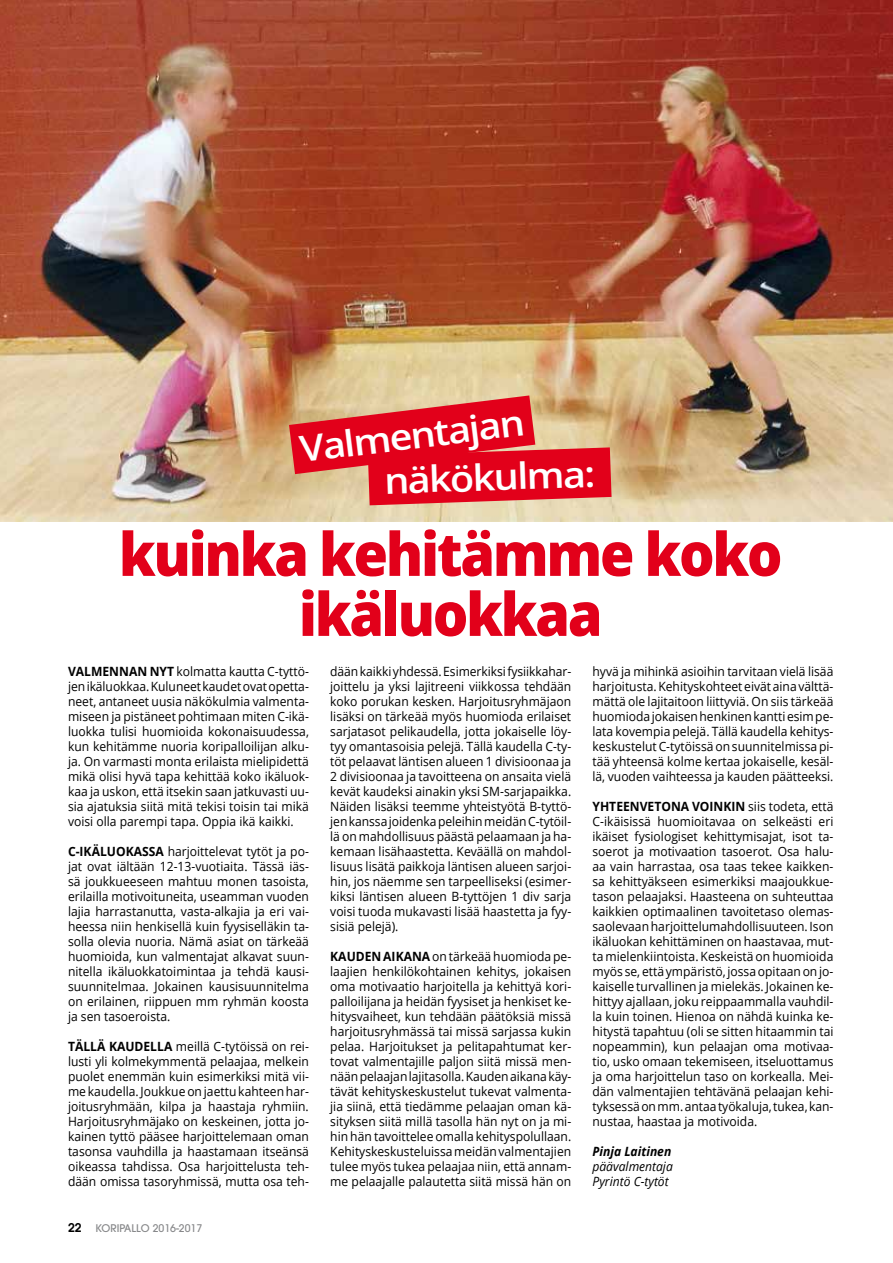
<style>
.page{position:relative;width:893px;height:1263px;background:#fff}
.page>*{position:absolute;margin:0;border:0;box-sizing:border-box;transform-origin:0 0}
.t1{font:800 60px/60px "Open Sans";letter-spacing:-.04em;color:#e2001a;text-align:center;scale:.93 1}
.t2{font:600 36px "Open Sans";color:#fff;scale:1.1 1}
.t3{font:12.75px/15px "Open Sans";color:#000;text-align:justify;scale:.95 1}
.t4{font:italic 12.75px/15px "Open Sans";color:#000;scale:.95 1}
.t5{font:italic 700 12.75px "Open Sans";color:#000;scale:.95 1}
.t6{font:700 12.75px "Open Sans";color:#000;scale:.95 1}
.t7{font:500 10.5px "ITC Avant Garde Std";color:#87888a}
.s1{font-weight:700}
.s2{font-weight:600;font-size:12px;color:#000}
</style>
<div class="page">
<img style="left:0;top:0;width:893px;height:521px">
<svg style="left:289px;top:395px;width:323px;height:110px;background:#df4243"></svg>
<h2 class="t2" style="left:297px;top:425px;width:207px;rotate:-7deg">Valmentajan</h2>
<h2 class="t2" style="left:383px;top:456px;width:194px;rotate:-2deg">näkökulma:</h2>
<h1 class="t1" style="left:119px;top:521px;width:715px">kuinka kehitämme koko ikäluokkaa</h1>
<p class="t3" style="left:330px;top:663px;width:255px">dään kaikki yhdessä. Esimerkiksi fysiikkahar&shy;joittelu ja yksi lajitreeni viikkossa tehdään koko porukan kesken. Harjoitusryhmäjaon lisäksi on tärkeää myös huomioda erilaiset sarjatasot pelikaudella, jotta jokaiselle löy&shy;tyy omantasoisia pelejä. Tällä kaudella C-ty&shy;töt pelaavat läntisen alueen 1 divisioonaa ja 2 divisioonaa ja tavoitteena on ansaita vielä kevät kaudeksi ainakin yksi SM-sarjapaikka.<br>Näiden lisäksi teemme yhteistyötä B-tyttö&shy;jen kanssa joidenka peleihin meidän C-tytöil&shy;lä on mahdollisuus päästä pelaamaan ja ha&shy;kemaan lisähaastetta. Keväällä on mahdol&shy;lisuus lisätä paikkoja läntisen alueen sarjoi&shy;hin, jos näemme sen tarpeelliseksi (esimer&shy;kiksi läntisen alueen B-tyttöjen 1 div sarja voisi tuoda mukavasti lisää haastetta ja fyy&shy;sisiä pelejä).</p>
<p class="t3" style="left:330px;top:948px;width:255px"><span class="s1">KAUDEN AIKANA</span> on tärkeää huomioda pe&shy;laajien henkilökohtainen kehitys, jokaisen oma motivaatio harjoitella ja kehittyä kori&shy;palloilijana ja heidän fyysiset ja henkiset ke&shy;hitysvaiheet, kun tehdään päätöksiä missä harjoitusryhmässä tai missä sarjassa kukin pelaa. Harjoitukset ja pelitapahtumat ker&shy;tovat valmentajille paljon siitä missä men&shy;nään pelaajan lajitasolla. Kauden aikana käy&shy;tävät kehityskeskustelut tukevat valmenta&shy;jia siinä, että tiedämme pelaajan oman kä&shy;sityksen siitä millä tasolla hän nyt on ja mi&shy;hin hän tavoittelee omalla kehityspolullaan.<br>Kehityskeskusteluissa meidän valmentajien tulee myös tukea pelaajaa niin, että annam&shy;me pelaajalle palautetta siitä missä hän on</p>
<p class="t3" style="left:68px;top:663px;width:255px"><span class="s1">VALM ENNAN NYT</span> kolmatta kautta C-tyttö&shy;jen ikäluokkaa. Kuluneet kaudet ovat opetta&shy;neet, antaneet uusia näkökulmia valmenta&shy;miseen ja pistäneet pohtimaan miten C-ikä&shy;luokka tulisi huomioida kokonaisuudessa, kun kehitämme nuoria koripalloilijan alku&shy;ja. On varmasti monta erilaista mielipidettä mikä olisi hyvä tapa kehittää koko ikäluok&shy;kaa ja uskon, että itsekin saan jatkuvasti uu&shy;sia ajatuksia siitä mitä tekisi toisin tai mikä voisi olla parempi tapa. Oppia ikä kaikki.</p>
<p class="t3" style="left:68px;top:843px;width:255px"><span class="s1">C-IKÄLUOKASSA</span> harjoittelevat tytöt ja po&shy;jat ovat iältään 12-13-vuotiaita. Tässä iäs&shy;sä joukkueeseen mahtuu monen tasoista, erilailla motivoituneita, useamman vuoden lajia harrastanutta, vasta-alkajia ja eri vai&shy;heessa niin henkisellä kuin fyysiselläkin ta&shy;solla olevia nuoria. Nämä asiat on tärkeää huomioida, kun valmentajat alkavat suun&shy;nitella ikäluokkatoimintaa ja tehdä kausi&shy;suunnitelmaa. Jokainen kausisuunnitelma on erilainen, riippuen mm ryhmän koosta ja sen tasoeroista.</p>
<p class="t3" style="left:68px;top:1038px;width:255px"><span class="s1">TÄLLÄ KAUDELLA</span> meillä C-tytöissä on rei&shy;lusti yli kolmekymmentä pelaajaa, melkein puolet enemmän kuin esimerkiksi mitä vii&shy;me kaudella. Joukkue on jaettu kahteen har&shy;joitusryhmään, kilpa ja haastaja ryhmiin.<br>Harjoitusryhmäjako on keskeinen, jotta jo&shy;kainen tyttö pääsee harjoittelemaan oman tasonsa vauhdilla ja haastamaan itseänsä oikeassa tahdissa. Osa harjoittelusta teh&shy;dään omissa tasoryhmissä, mutta osa teh-</p>
<p class="t3" style="left:592px;top:663px;width:255px">hyvä ja mihinkä asioihin tarvitaan vielä lisää harjoitusta. Kehityskohteet eivät aina välttä&shy;mättä ole lajitaitoon liittyviä. On siis tärkeää huomioda jokaisen henkinen kantti esim pe&shy;lata kovempia pelejä. Tällä kaudella kehitys&shy;keskustelut C-tytöissä on suunnitelmissa pi&shy;tää yhteensä kolme kertaa jokaiselle, kesäl&shy;lä, vuoden vaihteessa ja kauden päätteeksi.</p>
<p class="t6" style="left:592px;top:797px;width:10px">YHT</p>
<p class="t3" style="left:592px;top:798px;width:255px;text-indent:24px"><span class="s1">EENVETONA VOINKIN</span> siis todeta, että C-ikäisissä huomioitavaa on selkeästi eri ikäiset fysiologiset kehittymisajat, isot ta&shy;soerot ja motivaation tasoerot. Osa halu&shy;aa vain harrastaa, osa taas tekee kaikken&shy;sa kehittyäkseen esimerkiksi maajoukkue&shy;tason pelaajaksi. Haasteena on suhteuttaa kaikkien optimaalinen tavoitetaso olemas&shy;saolevaan harjoittelumahdollisuuteen. Ison ikäluokan kehittäminen on haastavaa, mut&shy;ta mielenkiintoista. Keskeistä on huomioida myös se, että ympäristö, jossa opitaan on jo&shy;kaiselle turvallinen ja mielekäs. Jokainen ke&shy;hittyy ajallaan, joku reippaammalla vauhdil&shy;la kuin toinen. Hienoa on nähdä kuinka ke&shy;hitystä tapahtuu (oli se sitten hitaammin tai nopeammin), kun pelaajan oma motivaa&shy;tio, usko omaan tekemiseen, itseluottamus ja oma harjoittelun taso on korkealla. Mei&shy;dän valmentajien tehtävänä pelaajan kehi&shy;tyksessä on mm. antaa työkaluja, tukea, kan&shy;nustaa, haastaa ja motivoida.</p>
<p class="t5" style="left:592px;top:1142px;width:85px">Pinja Laitinen</p>
<p class="t4" style="left:592px;top:1158px;width:86px">päävalmentaja<br>Pyrintö C-tytöt</p>
<p class="t7" style="left:68px;top:1221px;width:136px"><span class="s2">22</span> KORIPALLO 2016-2017</p>
</div>
